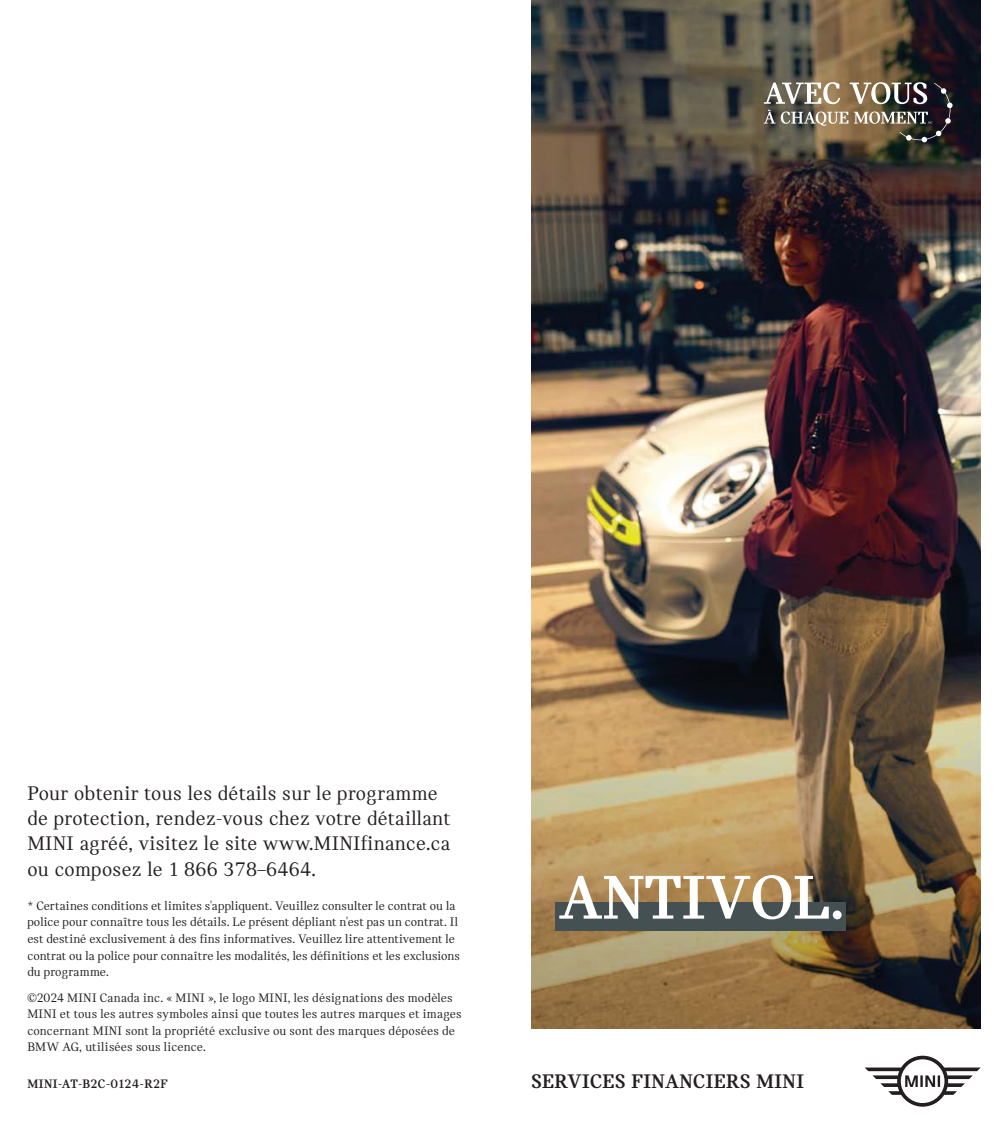
<style>
.page{position:relative;width:1008px;height:1134px;background:#fff}
.page>*{position:absolute;margin:0;border:0;box-sizing:border-box;transform-origin:0 0}
.t1{font:65.98px "MINI Serif Headline";color:#fff}
.t2{font:21px/25.2px "MINI Serif";letter-spacing:.015em;color:#231f20}
.t3{font:21px "MINI Serif Headline";letter-spacing:.02em;color:#231f20}
.t4{font:13.12px/16.6px "MINI Serif";letter-spacing:.01em;color:#231f20}
.t5{font:700 13.12px "MINI Serif";letter-spacing:.04em;color:#231f20}
</style>
<div class="page">
<img style="left:531px;top:0;width:450px;height:1028px">
<div style="left:556px;top:902px;width:290px;height:29px;background:#455053"></div>
<svg style="left:865px;top:1056px;width:116px;height:51px"></svg>
<img style="left:764px;top:82px;width:189px;height:60px">
<h2 class="t2" style="left:27px;top:781px;width:424px">Pour obtenir tous les détails sur le programme de protection, rendez-vous chez votre détaillant MINI agréé, visitez le site www.MINIfinance.ca ou composez le 1 866 378–6464.</h2>
<p class="t4" style="left:27px;top:897px;width:434px">* Certaines conditions et limites s'appliquent. Veuillez consulter le contrat ou la police pour connaître tous les détails. Le présent dépliant n'est pas un contrat. Il est destiné exclusivement à des fins informatives. Veuillez lire attentivement le contrat ou la police pour connaître les modalités, les définitions et les exclusions du programme.</p>
<p class="t4" style="left:27px;top:989px;width:436px">©2024 MINI Canada inc. « MINI », le logo MINI, les désignations des modèles MINI et tous les autres symboles ainsi que toutes les autres marques et images concernant MINI sont la propriété exclusive ou sont des marques déposées de BMW AG, utilisées sous licence.</p>
<p class="t5" style="left:27px;top:1077px;width:142px">MINI-AT-B2C-0124-R2F</p>
<h1 class="t1" style="left:559px;top:862px;width:287px">ANTIVOL.</h1>
<h2 class="t3" style="left:531px;top:1070px;width:274px">SERVICES FINANCIERS MINI</h2>
</div>
